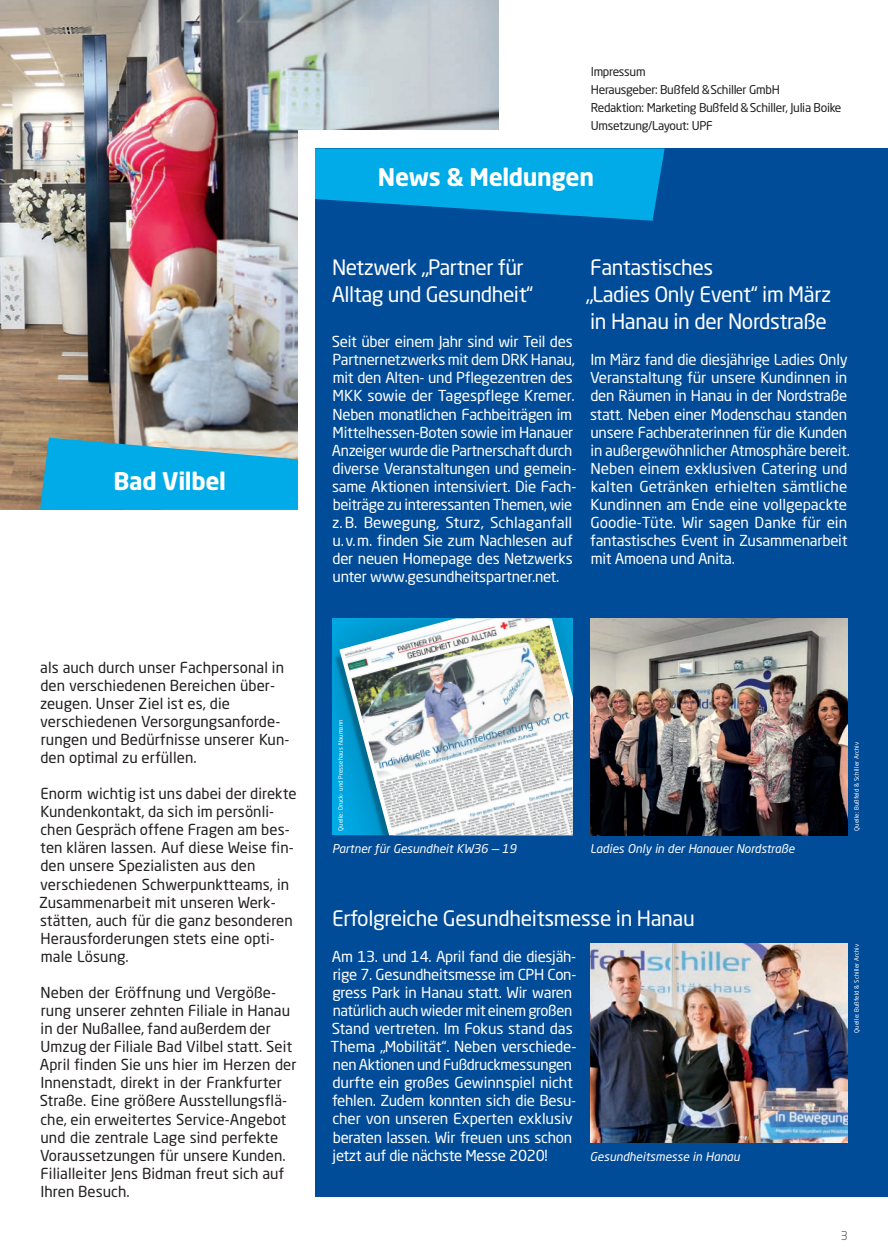
<style>
.page{position:relative;width:888px;height:1258px;background:#fff}
.page>*{position:absolute;margin:0;border:0;box-sizing:border-box;transform-origin:0 0}
.t1{font:700 24px "Neo Sans Pro";letter-spacing:-.015em;color:#fff}
.t2{font:21px/27.2px "Neo Sans Pro";letter-spacing:-.02em;color:#fff}
.t3{font:15px/18px "Neo Sans Pro";letter-spacing:-.02em;color:#fff}
.t4{font:15px/18px "Neo Sans Pro";letter-spacing:.005em;color:#231f20}
.t5{font:12px/18px "Neo Sans Pro";letter-spacing:-.025em;color:#231f20}
.t6{font:italic 12px "Neo Sans Pro";color:#fff}
.t7{font:300 12px "Neo Sans Pro";color:#231f20}
.t8{font:6px "Neo Sans Pro";letter-spacing:.025em;color:#fff}
</style>
<div class="page">
<img style="left:0;top:0;width:498px;height:510px">
<div style="left:298px;top:130px;width:275px;height:398px;background:#fff"></div>
<div style="left:315px;top:148px;width:573px;height:1049px;background:#014c98"></div>
<img style="left:332px;top:618px;width:2px;height:196px">
<img style="left:334px;top:618px;width:5px;height:217px">
<svg style="left:339px;top:618px;width:6px;height:217px"></svg>
<img style="left:345px;top:618px;width:228px;height:217px">
<img style="left:590px;top:618px;width:258px;height:217px">
<img style="left:590px;top:944px;width:258px;height:198px">
<svg style="left:315px;top:148px;width:350px;height:73px"></svg>
<svg style="left:40px;top:438px;width:258px;height:72px;background:#21aede"></svg>
<h1 class="t1" style="left:114px;top:465px;width:114px">Bad Vilbel</h1>
<p class="t4" style="left:40px;top:658px;width:251px">als auch durch unser Fachpersonal in den verschiedenen Bereichen über&shy;zeugen. Unser Ziel ist es, die verschiedenen Versorgungsanforde&shy;rungen und Bedürfnisse unserer Kun&shy;den optimal zu erfüllen.</p>
<p class="t4" style="left:39px;top:784px;width:259px">Enorm wichtig ist uns dabei der direkte Kunden kontakt, da sich im persönli&shy;chen Gespräch offene Fragen am bes&shy;ten klären lassen. Auf diese Weise fin&shy;den unsere Spezialisten aus den verschiedenen Schwerpunktteams, in Zusammenarbeit mit unseren Werk&shy;stätten, auch für die ganz besonderen Herausforderungen stets eine opti&shy;male Lösung.</p>
<p class="t4" style="left:40px;top:983px;width:258px">Neben der Eröffnung und Vergöße&shy;rung unserer zehnten Filiale in Hanau in der Nußallee, fand außerdem der Umzug der Filiale Bad Vilbel statt. Seit April finden Sie uns hier im Herzen der Innenstadt, direkt in der Frankfurter Straße. Eine größere Ausstellungsflä&shy;che, ein erweitertes Service-Angebot und die zentrale Lage sind perfekte Voraussetzungen für unsere Kunden.<br>Filialleiter Jens Bidman freut sich auf Ihren Besuch.</p>
<p class="t5" style="left:591px;top:63px;width:252px">Impressum<br>Herausgeber: Bußfeld &amp; Schiller GmbH<br>Redaktion: Marketing Bußfeld &amp; Schiller, Julia Boike<br>Umsetzung/Layout: UPF</p>
<h1 class="t1" style="left:378px;top:162px;width:218px">News &amp; Meldungen</h1>
<h2 class="t2" style="left:332px;top:253px;width:203px">Netzwerk „Partner für<br>Alltag und Gesundheit“</h2>
<p class="t3" style="left:332px;top:332px;width:246px">Seit über einem Jahr sind wir Teil des Partnernetzwerks mit dem DRK Hanau, mit den Alten- und Pflegezentren des MKK sowie der Tagespflege Kremer.<br>Neben monatlichen Fachbeiträgen im Mittelhessen-Boten sowie im Hanauer Anzeiger wurde die Partnerschaft durch diverse Veranstaltungen und gemein&shy;same Aktionen intensiviert. Die Fach&shy;beiträge zu interessanten Themen, wie z. B. Bewegung, Sturz, Schlaganfall u. v. m. finden Sie zum Nachlesen auf der neuen Homepage des Netzwerks unter www.gesundheitspartner.net.</p>
<h2 class="t2" style="left:586px;top:253px;width:247px">Fantastisches<br>„Ladies Only Event“ im März in Hanau in der Nordstraße</h2>
<p class="t3" style="left:590px;top:351px;width:261px">Im März fand die diesjährige Ladies Only Veranstaltung für unsere Kundinnen in den Räumen in Hanau in der Nordstraße statt. Neben einer Modenschau standen unsere Fachberaterinnen für die Kunden in außergewöhnlicher Atmosphäre bereit.<br>Neben einem exklusiven Catering und kalten Getränken erhielten sämtliche Kundinnen am Ende eine vollgepackte Goodie-Tüte. Wir sagen Danke für ein fantas tisches Event in Zusammenarbeit mit Amoena und Anita.</p>
<p class="t8" style="left:337px;top:831px;width:113px;rotate:-90deg">Quelle: Druck- und Pressehaus Naumann</p>
<p class="t6" style="left:332px;top:841px;width:186px">Partner für Gesundheit KW36 — 19</p>
<p class="t6" style="left:590px;top:841px;width:206px">Ladies Only in der Hanauer Nordstraße</p>
<p class="t8" style="left:853px;top:831px;width:91px;rotate:-90deg">Quelle: Bußfeld &amp; Schiller Archiv</p>
<h2 class="t2" style="left:332px;top:904px;width:364px">Erfolgreiche Gesundheitsmesse in Hanau</h2>
<p class="t3" style="left:331px;top:947px;width:247px">Am 13. und 14. April fand die diesjäh&shy;rige 7. Gesundheitsmesse im CPH Con&shy;gress Park in Hanau statt. Wir waren natürlich auch wieder mit einem großen Stand vertreten. Im Fokus stand das Thema „Mobilität“. Neben verschiede&shy;nen Aktionen und Fußdruckmessungen durfte ein großes Gewinnspiel nicht fehlen. Zudem konnten sich die Besu&shy;cher von unseren Experten exklusiv beraten lassen. Wir freuen uns schon jetzt auf die nächste Messe 2020!</p>
<p class="t6" style="left:590px;top:1149px;width:151px">Gesundheitsmesse in Hanau</p>
<p class="t8" style="left:853px;top:1033px;width:91px;rotate:-90deg">Quelle: Bußfeld &amp; Schiller Archiv</p>
<p class="t7" style="left:841px;top:1228px;width:8px">3</p>
</div>
